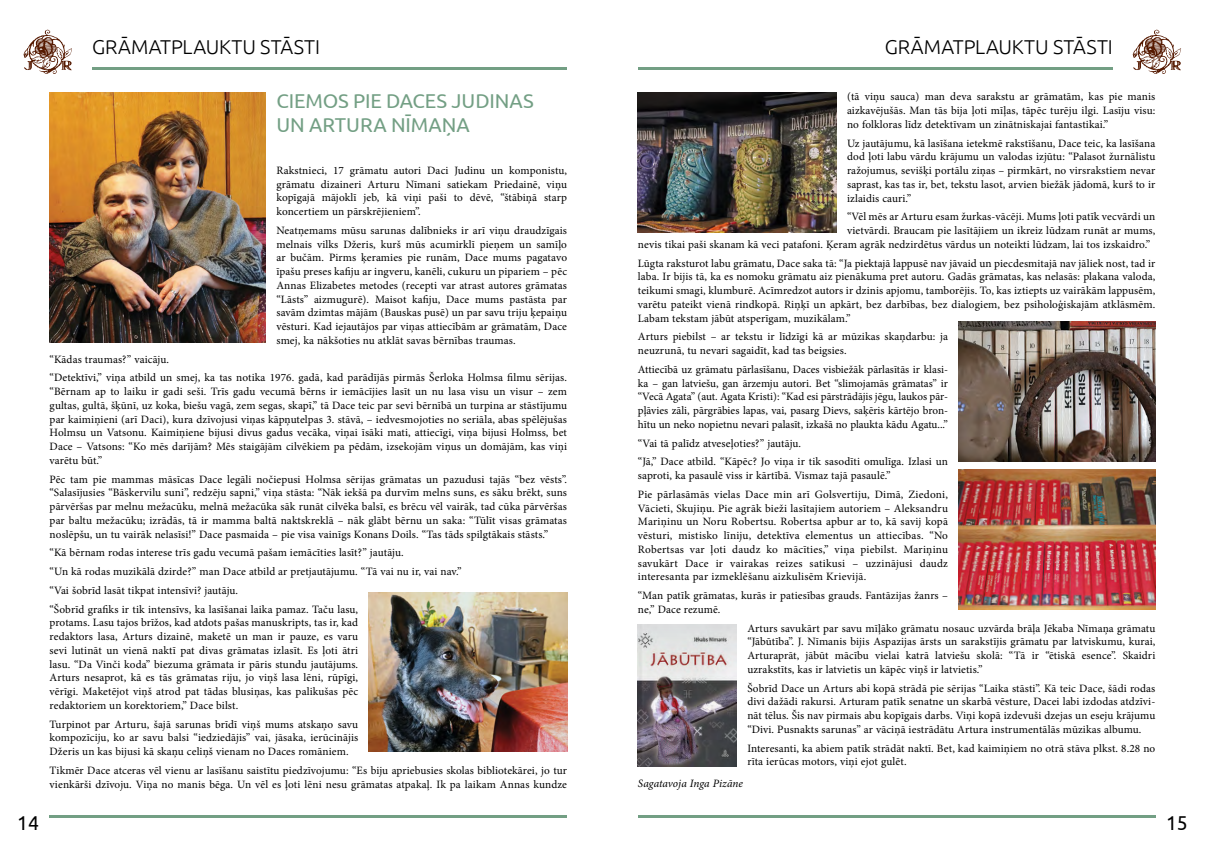
<style>
.page{position:relative;width:1205px;height:851px;background:#fff}
.page>*{position:absolute;margin:0;border:0;box-sizing:border-box;transform-origin:0 0}
.t1{font:300 20px "Ubuntu";color:#000}
.t2{font:20px "Ubuntu";letter-spacing:-.005em;color:#739f84}
.t3{font:20px "Ubuntu";color:#000;scale:.96 1}
.t4{font:11.25px/13.8px "Minion Pro";letter-spacing:.01em;color:#000;text-align:justify}
.t5{font:italic 11.25px "Minion Pro";letter-spacing:.005em;color:#000}
</style>
<div class="page">
<svg style="left:24px;top:29px;width:48px;height:45px"></svg>
<svg style="left:1132px;top:29px;width:49px;height:45px"></svg>
<hr style="left:638px;top:67px;width:475px;height:2px;background:#739f84">
<hr style="left:92px;top:67px;width:475px;height:2px;background:#739f84">
<hr style="left:638px;top:815px;width:517px;height:2px;background:#739f84">
<hr style="left:50px;top:815px;width:517px;height:2px;background:#739f84">
<img style="left:50px;top:92px;width:216px;height:250px">
<img style="left:638px;top:92px;width:198px;height:140px">
<img style="left:638px;top:624px;width:99px;height:142px">
<img style="left:958px;top:321px;width:197px;height:140px">
<img style="left:369px;top:592px;width:198px;height:159px">
<img style="left:958px;top:469px;width:197px;height:140px">
<h1 class="t1" style="left:92px;top:35px;width:229px">GRĀMATPLAUKTU STĀSTI</h1>
<h1 class="t1" style="left:885px;top:35px;width:229px">GRĀMATPLAUKTU STĀSTI</h1>
<h1 class="t2" style="left:276px;top:88px;width:189px">CIEMOS PIE DACES JUD</h1>
<h1 class="t2" style="left:489px;top:88px;width:46px">INAS</h1>
<h1 class="t2" style="left:276px;top:112px;width:127px">UN ARTURA NĪM</h1>
<h1 class="t2" style="left:429px;top:112px;width:43px">AŅA</h1>
<p class="t4" style="left:276px;top:163px;width:292px">Rakstnieci, 17 grāmatu autori Daci Judinu un komponistu, grāmatu dizaineri Arturu Nīmani satiekam Priedainē, viņu kopīgajā mājoklī jeb, kā viņi paši to dēvē, “štābiņā starp koncertiem un pārskrējieniem”.</p>
<p class="t4" style="left:276px;top:223px;width:292px">Neatņemams mūsu sarunas dalībnieks ir arī viņu draudzīgais melnais vilks Džeris, kurš mūs acumirklī pieņem un samīļo ar bučām. Pirms ķeramies pie runām, Dace mums pagatavo īpašu preses kafiju ar ingveru, kanēli, cukuru un pipariem – pēc Annas Elizabetes metodes (recepti var atrast autores grāmatas “Lāsts” aizmugurē). Maisot kafiju, Dace mums pastāsta par savām dzimtas mājām (Bauskas pusē) un par savu triju ķepaiņu vēsturi. Kad iejautājos par viņas attiecībām ar grāmatām, Dace smej, ka nākšoties nu atklāt savas bērnības traumas.</p>
<p class="t4" style="left:50px;top:349px;width:519px;line-height:18.8px">“Kādas traumas?” vaicāju.<br>“Detektīvi,” viņa atbild un smej, ka tas notika 1976. gadā, kad parādījās pirmās Šerloka Holmsa filmu sērijas.</p>
<p class="t4" style="left:50px;top:384px;width:519px">“Bērnam ap to laiku ir gadi seši. Trīs gadu vecumā bērns ir iemācījies lasīt un nu lasa visu un visur – zem gultas, gultā, šķūnī, uz koka, biešu vagā, zem segas, skapī,” tā Dace teic par sevi bērnībā un turpina ar stāstījumu par kaimiņieni (arī Daci), kura dzīvojusi viņas kāpņutelpas 3. stāvā, – iedvesmojoties no seriāla, abas spēlējušas Holmsu un Vatsonu. Kaimiņiene bijusi divus gadus vecāka, viņai īsāki mati, attiecīgi, viņa bijusi Holmss, bet Dace – Vatsons: “Ko mēs darījām? Mēs staigājām cilvēkiem pa pēdām, izsekojām viņus un domājām, kas viņi varētu būt.”</p>
<p class="t4" style="left:50px;top:472px;width:519px">Pēc tam pie mammas māsīcas Dace legāli nočiepusi Holmsa sērijas grāmatas un pazudusi tajās “bez vēsts”. “Salasījusies “Bāskervilu suni”, redzēju sapni,” viņa stāsta: “Nāk iekšā pa durvīm melns suns, es sāku brēkt, suns pārvēršas par melnu mežacūku, melnā mežacūka sāk runāt cilvēka balsī, es brēcu vēl vairāk, tad cūka pārvēršas par baltu mežacūku; izrādās, tā ir mamma baltā naktskreklā – nāk glābt bērnu un saka: “Tūlīt visas grāmatas noslēpšu, un tu vairāk nelasīsi!” Dace pasmaida – pie visa vainīgs Konans Doils. “Tas tāds spilgtākais stāsts.”</p>
<p class="t4" style="left:50px;top:543px;width:414px;line-height:18.8px;text-align:left">“Kā bērnam rodas interese trīs gadu vecumā pašam iemācīties lasīt?” jautāju.<br>“Un kā rodas muzikālā dzirde?” man Dace atbild ar pretjautājumu. “Tā vai nu ir, vai nav.” “Vai šobrīd lasāt tikpat intensīvi? jautāju.<br>“Šobrīd grafiks ir tik intensīvs, ka lasīšanai laika pamaz. Taču lasu,</p>
<p class="t4" style="left:50px;top:615px;width:310px">protams. Lasu tajos brīžos, kad atdots pašas manuskripts, tas ir, kad redaktors lasa, Arturs dizainē, maketē un man ir pauze, es varu sevi lutināt un vienā naktī pat divas grāmatas izlasīt. Es ļoti ātri lasu. “Da Vinči koda” biezuma grāmata ir pāris stundu jautājums.<br>Arturs nesaprot, kā es tās grāmatas riju, jo viņš lasa lēni, rūpīgi, vērīgi. Maketējot viņš atrod pat tādas blusiņas, kas palikušas pēc redaktoriem un korektoriem,” Dace bilst.</p>
<p class="t4" style="left:50px;top:717px;width:310px">Turpinot par Arturu, šajā sarunas brīdī viņš mums atskaņo savu kompozīciju, ko ar savu balsi “iedziedājis” vai, jāsaka, ierūcinājis Džeris un kas bijusi kā skaņu celiņš vienam no Daces romāniem.</p>
<p class="t4" style="left:50px;top:763px;width:519px">Tikmēr Dace atceras vēl vienu ar lasīšanu saistītu piedzīvojumu: “Es biju apriebusies skolas bibliotekārei, jo tur vienkārši dzīvoju. Viņa no manis bēga. Un vēl es ļoti lēni nesu grāmatas atpakaļ. Ik pa laikam Annas kundze</p>
<p class="t4" style="left:847px;top:90px;width:310px">(tā viņu sauca) man deva sarakstu ar grāmatām, kas pie manis aizkavējušās. Man tās bija ļoti mīļas, tāpēc turēju ilgi. Lasīju visu: no folkloras līdz detektīvam un zinātniskajai fantastikai.”</p>
<p class="t4" style="left:847px;top:136px;width:310px">Uz jautājumu, kā lasīšana ietekmē rakstīšanu, Dace teic, ka lasīšana dod ļoti labu vārdu krājumu un valodas izjūtu: “Palasot žurnālistu ražojumus, sevišķi portālu ziņas – pirmkārt, no virsrakstiem nevar saprast, kas tas ir, bet, tekstu lasot, arvien biežāk jādomā, kurš to ir izlaidis cauri.”</p>
<p class="t4" style="left:847px;top:210px;width:310px">“Vēl mēs ar Arturu esam žurkas-vācēji. Mums ļoti patīk vecvārdi un</p>
<p class="t4" style="left:847px;top:224px;width:310px">vietvārdi. Braucam pie lasītājiem un ikreiz lūdzam runāt ar mums,</p>
<p class="t4" style="left:638px;top:237px;width:514px">nevis tikai paši skanam kā veci patafoni. Ķeram agrāk nedzirdētus vārdus un noteikti lūdzam, lai tos izskaidro.”</p>
<p class="t4" style="left:638px;top:256px;width:519px">Lūgta raksturot labu grāmatu, Dace saka tā: “Ja piektajā lappusē nav jāvaid un piecdesmitajā nav jāliek nost, tad ir laba. Ir bijis tā, ka es nomoku grāmatu aiz pienākuma pret autoru. Gadās grāmatas, kas nelasās: plakana valoda, teikumi smagi, klumburē. Acīmredzot autors ir dzinis apjomu, tamborējis. To, kas iztiepts uz vairākām lappusēm, varētu pateikt vienā rindkopā. Riņķī un apkārt, bez darbības, bez dialogiem, bez psiholoģiskajām atklāsmēm.<br>Labam tekstam jābūt atsperīgam, muzikālam.”</p>
<p class="t4" style="left:638px;top:330px;width:312px">Arturs piebilst – ar tekstu ir līdzīgi kā ar mūzikas skaņdarbu: ja neuzrunā, tu nevari sagaidīt, kad tas beigsies.</p>
<p class="t4" style="left:638px;top:362px;width:312px">Attiecībā uz grāmatu pārlasīšanu, Daces visbiežāk pārlasītās ir klasi&shy;ka – gan latviešu, gan ārzemju autori. Bet “slimojamās grāmatas” ir “Vecā Agata” (aut. Agata Kristi): “Kad esi pārstrādājis jēgu, laukos pār&shy;pļāvies zāli, pārgrābies lapas, vai, pasarg Dievs, saķēris kārtējo bron&shy;hītu un neko nopietnu nevari palasīt, izkašā no plaukta kādu Agatu...”</p>
<p class="t4" style="left:638px;top:433px;width:312px;line-height:18.8px">“Vai tā palīdz atveseļoties?” jautāju.<br>“Jā,” Dace atbild. “Kāpēc? Jo viņa ir tik sasodīti omulīga. Izlasi un</p>
<p class="t4" style="left:638px;top:466px;width:312px;line-height:18.8px">saproti, ka pasaulē viss ir kārtībā. Vismaz tajā pasaulē.”<br>Pie pārlasāmās vielas Dace min arī Golsvertiju, Dimā, Ziedoni,</p>
<p class="t4" style="left:638px;top:501px;width:312px">Vācieti, Skujiņu. Pie agrāk bieži lasītajiem autoriem – Aleksandru Mariņinu un Noru Robertsu. Robertsa apbur ar to, kā savij kopā vēsturi, mistisko līniju, detektīva elementus un attiecības. “No Robertsas var ļoti daudz ko mācīties,” viņa piebilst. Mariņinu savukārt Dace ir vairakas reizes satikusi – uzzinājusi daudz interesanta par izmeklēšanu aizkulisēm Krievijā.</p>
<p class="t4" style="left:638px;top:588px;width:312px">“Man patīk grāmatas, kurās ir patiesības grauds. Fantāzijas žanrs – ne,” Dace rezumē.</p>
<p class="t4" style="left:747px;top:621px;width:409px">Arturs savukārt par savu mīļāko grāmatu nosauc uzvārda brāļa Jēkaba Nīmaņa grāmatu “Jābūtība”. J. Nīmanis bijis Aspazijas ārsts un sarakstījis grāmatu par latviskumu, kurai, Arturaprāt, jābūt mācību vielai katrā latviešu skolā: “Tā ir “ētiskā esence”. Skaidri uzrakstīts, kas ir latvietis un kāpēc viņš ir latvietis.”</p>
<p class="t4" style="left:747px;top:681px;width:409px">Šobrīd Dace un Arturs abi kopā strādā pie sērijas “Laika stāsti”. Kā teic Dace, šādi rodas divi dažādi rakursi. Arturam patīk senatne un skarbā vēsture, Dacei labi izdodas atdzīvi&shy;nāt tēlus. Šis nav pirmais abu kopīgais darbs. Viņi kopā izdevuši dzejas un eseju krājumu “Divi. Pusnakts sarunas” ar vāciņā iestrādātu Artura instrumentālās mūzikas albumu.</p>
<p class="t4" style="left:747px;top:741px;width:409px">Interesanti, ka abiem patīk strādāt naktī. Bet, kad kaimiņiem no otrā stāva plkst. 8.28 no rīta ierūcas motors, viņi ejot gulēt.</p>
<p class="t5" style="left:638px;top:775px;width:107px">Sagatavoja Inga Pizāne</p>
<h1 class="t3" style="left:17px;top:810px;width:24px">14</h1>
<h1 class="t3" style="left:1166px;top:810px;width:24px">15</h1>
</div>
